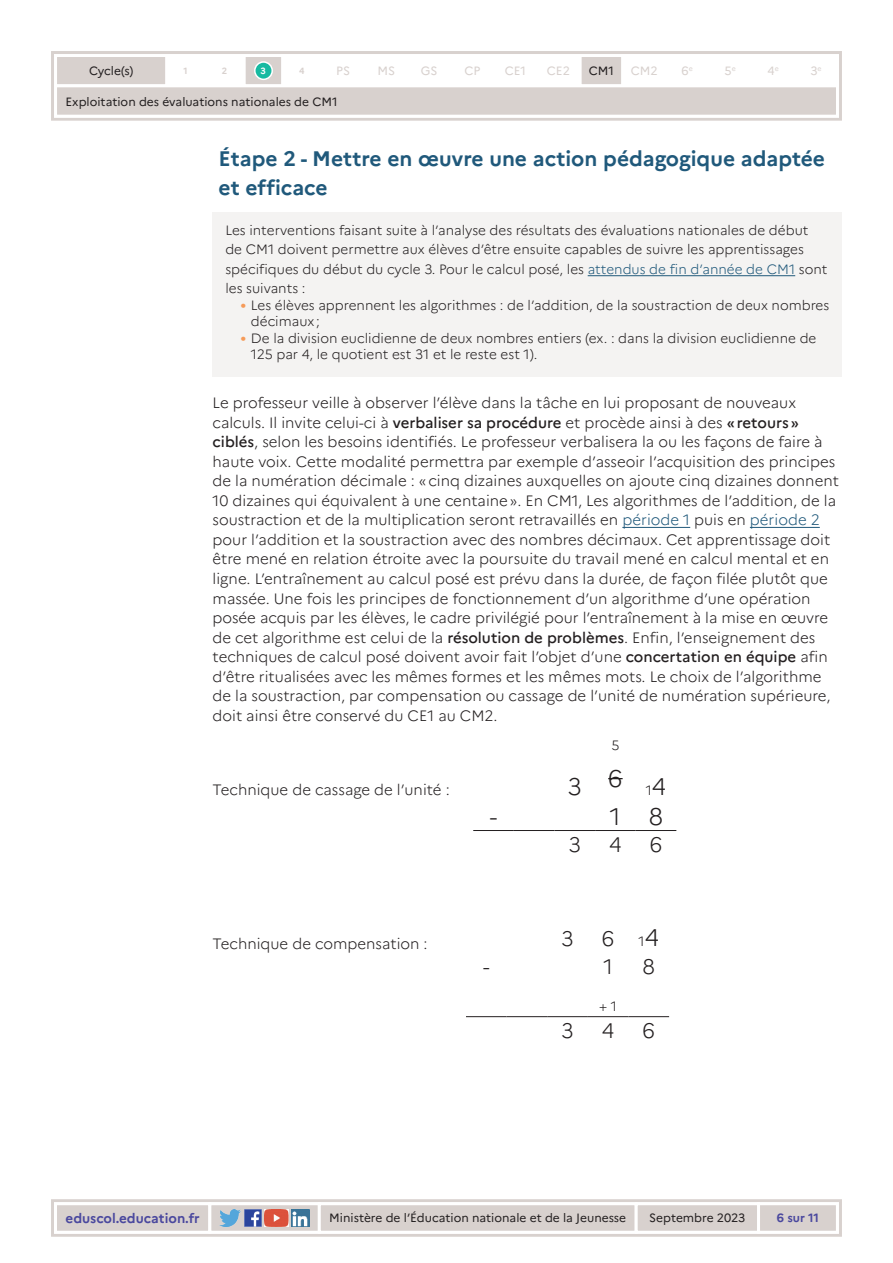
<style>
.page{position:relative;width:893px;height:1263px;background:#fff}
.page>*{position:absolute;margin:0;border:0;box-sizing:border-box;transform-origin:0 0}
.t1{font:300 24px "Marianne";color:#231f20}
.t2{font:700 21px/28.5px "Marianne";color:#20597b}
.t3{font:300 21px "Marianne";color:#231f20}
.t4{font:300 15px/19.5px "Marianne";color:#231f20}
.t5{font:300 13.5px/19.5px "Marianne";color:#231f20}
.t6{font:700 13.5px "Marianne";color:#4a489e}
.t7{font:12px "Marianne";color:#231f20}
.t8{font:12px "Marianne";color:#d8d1ce}
.t9{font:700 12px "Marianne";color:#4a489e}
.t10{font:700 9px "Marianne";color:#d8d1ce}
.t11{font:700 9px "Marianne";color:#fff}
.t12{font:7.05px "Marianne";color:#d8d1ce}
.s1{color:#20597b}
.s2{font-weight:400;font-size:16.5px;color:#f69b59}
.s3{font-weight:500}
.s4{font-size:13.5px}
.s5{font-size:24px}
</style>
<div class="page">
<div style="left:51px;top:1199px;width:791px;height:38px;border:3px solid #d8d1ce"></div>
<svg style="left:52px;top:1201px;width:788px;height:34px"></svg>
<div style="left:51px;top:51px;width:791px;height:70px;border:3px solid #d8d1ce"></div>
<svg style="left:53px;top:53px;width:787px;height:66px"></svg>
<hr style="left:622px;top:527px;width:68px;height:1px;background:#20597b">
<hr style="left:750px;top:527px;width:70px;height:1px;background:#20597b">
<div style="left:213px;top:212px;width:629px;height:164px;background:#f4f3f2"></div>
<hr style="left:588px;top:275px;width:207px;height:1px;background:#20597b">
<hr style="left:473px;top:830px;width:41px;height:1px;background:#231f20">
<hr style="left:514px;top:830px;width:40px;height:1px;background:#231f20">
<hr style="left:554px;top:830px;width:41px;height:1px;background:#231f20">
<hr style="left:595px;top:830px;width:41px;height:1px;background:#231f20">
<hr style="left:636px;top:830px;width:40px;height:1px;background:#231f20">
<svg style="left:608px;top:778px;width:15px;height:1px"></svg>
<hr style="left:466px;top:1016px;width:41px;height:1px;background:#231f20">
<hr style="left:507px;top:1016px;width:40px;height:1px;background:#231f20">
<hr style="left:547px;top:1016px;width:41px;height:1px;background:#231f20">
<hr style="left:588px;top:1016px;width:40px;height:1px;background:#231f20">
<hr style="left:628px;top:1016px;width:41px;height:1px;background:#231f20">
<p class="t7" style="left:89px;top:64px;width:46px">Cycle(s)</p>
<p class="t10" style="left:184px;top:65px;width:6px">1</p>
<p class="t8" style="left:336px;top:64px;width:15px">PS</p>
<p class="t8" style="left:377px;top:64px;width:19px">MS</p>
<p class="t8" style="left:421px;top:64px;width:18px">GS</p>
<p class="t8" style="left:464px;top:64px;width:17px">CP</p>
<p class="t8" style="left:505px;top:64px;width:23px">CE1</p>
<p class="t7" style="left:589px;top:64px;width:27px">CM1</p>
<p class="t8" style="left:725px;top:64px;width:9px">5</p>
<p class="t8" style="left:681px;top:64px;width:13px">6<sup>e</sup></p>
<p class="t8" style="left:810px;top:64px;width:13px">3<sup>e</sup></p>
<p class="t8" style="left:547px;top:64px;width:25px">CE2</p>
<p class="t12" style="left:775px;top:64px;width:6px">e</p>
<p class="t8" style="left:631px;top:64px;width:28px">CM2</p>
<p class="t12" style="left:732px;top:64px;width:6px">e</p>
<p class="t8" style="left:767px;top:64px;width:9px">4</p>
<p class="t10" style="left:222px;top:65px;width:7px">2</p>
<p class="t11" style="left:260px;top:65px;width:7px">3</p>
<p class="t10" style="left:299px;top:65px;width:7px">4</p>
<p class="t7" style="left:66px;top:94px;width:274px">Exploitation des évaluations nationales de CM1</p>
<h2 class="t2" style="left:219px;top:144px;width:608px">Étape 2 - Mettre en œuvre une action pédagogique adaptée et efficace</h2>
<p class="t5" style="left:225px;top:220px;width:603px">Les interventions faisant suite à l’analyse des résultats des évaluations nationales de début de CM1 doivent permettre aux élèves d’être ensuite capables de suivre les apprentissages spécifiques du début du cycle 3. Pour le calcul posé, les <span class="s1">attendus de fin d’année de CM1</span> sont les suivants :</p>
<p class="t5" style="left:251px;top:297px;width:580px;line-height:16.5px;text-indent:-10px"><span class="s2">•</span> Les élèves apprennent les algorithmes : de l’addition, de la soustraction de deux nombres décimaux;</p>
<p class="t5" style="left:251px;top:330px;width:567px;line-height:16.5px;text-indent:-10px"><span class="s2">•</span> De la division euclidienne de deux nombres entiers (ex. : dans la division euclidienne de<br>125 par 4, le quotient est 31 et le reste est 1).</p>
<p class="t4" style="left:213px;top:393px;width:628px">Le professeur veille à observer l’élève dans la tâche en lui proposant de nouveaux calculs. Il invite celui-ci à <span class="s3">verbaliser sa procédure</span> et procède ainsi à des <span class="s3">«retours» ciblés</span>, selon les besoins identifiés. Le professeur verbalisera la ou les façons de faire à haute voix. Cette modalité permettra par exemple d’asseoir l’acquisition des principes de la numération décimale : «cinq dizaines auxquelles on ajoute cinq dizaines donnent 10 dizaines qui équivalent à une centaine». En CM1, Les algorithmes de l’addition, de la soustraction et de la multiplication seront retravaillés en <span class="s1">période 1</span> puis en <span class="s1">période 2 </span>pour l’addition et la soustraction avec des nombres décimaux. Cet apprentissage doit être mené en relation étroite avec la poursuite du travail mené en calcul mental et en ligne. L’entraînement au calcul posé est prévu dans la durée, de façon filée plutôt que massée. Une fois les principes de fonctionnement d’un algorithme d’une opération posée acquis par les élèves, le cadre privilégié pour l’entraînement à la mise en œuvre de cet algorithme est celui de la <span class="s3">résolution de problèmes</span>. Enfin, l’enseignement des techniques de calcul posé doivent avoir fait l’objet d’une <span class="s3">concertation en équipe</span> afin d’être ritualisées avec les mêmes formes et les mêmes mots. Le choix de l’algorithme de la soustraction, par compensation ou cassage de l’unité de numération supérieure, doit ainsi être conservé du CE1 au CM2.</p>
<p class="t4" style="left:213px;top:780px;width:239px">Technique de cassage de l’unité :</p>
<p class="t4" style="left:213px;top:934px;width:217px">Technique de compensation :</p>
<h1 class="t1" style="left:568px;top:771px;width:16px">3</h1>
<p class="t5" style="left:611px;top:735px;width:10px">5</p>
<h1 class="t1" style="left:608px;top:767px;width:60px">6 <sub>1</sub>4</h1>
<h1 class="t1" style="left:490px;top:801px;width:9px">-</h1>
<h1 class="t1" style="left:610px;top:801px;width:55px">1 8</h1>
<h2 class="t3" style="left:568px;top:832px;width:14px">3</h2>
<h2 class="t3" style="left:609px;top:832px;width:14px">4</h2>
<h2 class="t3" style="left:650px;top:832px;width:14px">6</h2>
<h2 class="t3" style="left:561px;top:926px;width:14px">3</h2>
<h2 class="t3" style="left:602px;top:926px;width:59px">6 <span class="s4">1</span><span class="s5">4</span></h2>
<h2 class="t3" style="left:483px;top:954px;width:8px">-</h2>
<h2 class="t3" style="left:603px;top:954px;width:11px">1</h2>
<p class="t5" style="left:599px;top:996px;width:19px">+ 1</p>
<h2 class="t3" style="left:642px;top:954px;width:14px">8</h2>
<h2 class="t3" style="left:561px;top:1018px;width:14px">3</h2>
<h2 class="t3" style="left:602px;top:1018px;width:14px">4</h2>
<h2 class="t3" style="left:642px;top:1018px;width:14px">6</h2>
<p class="t6" style="left:66px;top:1210px;width:136px">eduscol.education.fr</p>
<p class="t7" style="left:329px;top:1211px;width:298px">Ministère de l’Éducation nationale et de la Jeunesse</p>
<p class="t7" style="left:649px;top:1211px;width:98px">Septembre 2023</p>
<p class="t9" style="left:777px;top:1211px;width:44px">6 sur 11</p>
</div>
